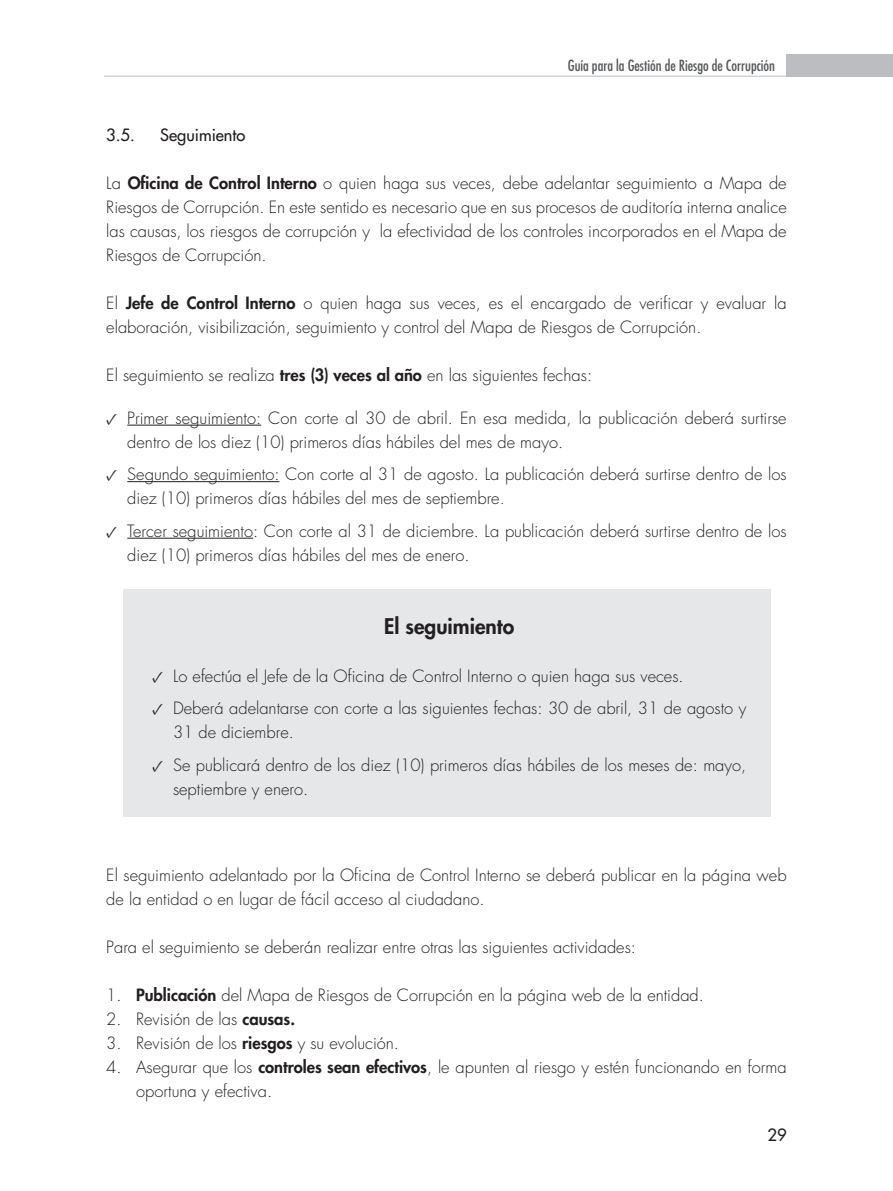
<style>
.page{position:relative;width:893px;height:1191px;background:#fff}
.page>*{position:absolute;margin:0;border:0;box-sizing:border-box;transform-origin:0 0}
.t1{font:800 21px "Futura Std";color:#231f20}
.t2{font:300 16.5px/24px "Futura Std";color:#231f20}
.t3{font:500 16.5px "Futura Std";color:#231f20}
.t4{font:condensed 15px "Futura Std";color:#57585a}
.s1{font-weight:800}
.s2{font-family:"Minion Pro";font-weight:400}
</style>
<div class="page">
<div style="left:787px;top:54px;width:106px;height:23px;background:#bcbdc0"></div>
<hr style="left:104px;top:76px;width:695px;height:1px;background:#bcbdc0">
<hr style="left:127px;top:425px;width:134px;height:1px;background:#231f20">
<hr style="left:127px;top:481px;width:152px;height:1px;background:#231f20">
<hr style="left:127px;top:538px;width:126px;height:1px;background:#231f20">
<div style="left:123px;top:589px;width:647px;height:227px;background:#e6e7e9"></div>
<p class="t4" style="left:568px;top:57px;width:209px">Guía para la Gestión de Riesgo de Corrupción</p>
<p class="t3" style="left:106px;top:125px;width:30px">3.5.</p>
<p class="t3" style="left:160px;top:125px;width:87px">Seguimiento</p>
<p class="t2" style="left:106px;top:172px;width:682px;text-align:justify">La <span class="s1">Oficina de Control Interno</span> o quien haga sus veces, debe adelantar seguimiento a Mapa de Riesgos de Corrupción. En este sentido es necesario que en sus procesos de auditoría interna analice las causas, los riesgos de corrupción y la efectividad de los controles incorporados en el Mapa de Riesgos de Corrupción.</p>
<p class="t2" style="left:106px;top:292px;width:682px">El <span class="s1">Jefe de Control Interno</span> o quien haga sus veces, es el encargado de verificar y evaluar la elaboración, visibilización, seguimiento y control del Mapa de Riesgos de Corrupción.</p>
<p class="t2" style="left:106px;top:364px;width:487px">El seguimiento se realiza <span class="s1">tres (3) veces al año</span> en las siguientes fechas:</p>
<p class="t2" style="left:127px;top:406px;width:661px;text-indent:-21px"><span class="s2">✓</span> Primer seguimiento: Con corte al 30 de abril. En esa medida, la publicación deberá surtirse dentro de los diez (10) primeros días hábiles del mes de mayo.</p>
<p class="t2" style="left:127px;top:462px;width:661px;text-indent:-21px"><span class="s2">✓</span> Segundo seguimiento: Con corte al 31 de agosto. La publicación deberá surtirse dentro de los diez (10) primeros días hábiles del mes de septiembre.</p>
<p class="t2" style="left:127px;top:519px;width:661px;text-indent:-21px"><span class="s2">✓</span> Tercer seguimiento: Con corte al 31 de diciembre. La publicación deberá surtirse dentro de los diez (10) primeros días hábiles del mes de enero.</p>
<p class="t1" style="left:384px;top:612px;width:132px">El seguimiento</p>
<p class="t2" style="left:152px;top:664px;width:533px"><span class="s2">✓</span> Lo efectúa el Jefe de la Oficina de Control Interno o quien haga sus veces.</p>
<p class="t2" style="left:173px;top:696px;width:575px;text-indent:-21px"><span class="s2">✓</span> Deberá adelantarse con corte a las siguientes fechas: 30 de abril, 31 de agosto y<br>31 de diciembre.</p>
<p class="t2" style="left:173px;top:753px;width:575px;text-indent:-21px"><span class="s2">✓</span> Se publicará dentro de los diez (10) primeros días hábiles de los meses de: mayo, septiembre y enero.</p>
<p class="t2" style="left:106px;top:863px;width:682px">El seguimiento adelantado por la Oficina de Control Interno se deberá publicar en la página web de la entidad o en lugar de fácil acceso al ciudadano.</p>
<p class="t2" style="left:106px;top:935px;width:531px">Para el seguimiento se deberán realizar entre otras las siguientes actividades:</p>
<p class="t2" style="left:106px;top:983px;width:599px">1. <span class="s1">Publicación</span> del Mapa de Riesgos de Corrupción en la página web de la entidad.</p>
<p class="t2" style="left:106px;top:1007px;width:190px">2. Revisión de las <span class="s1">causas.</span></p>
<p class="t2" style="left:106px;top:1031px;width:294px">3. Revisión de los <span class="s1">riesgos</span> y su evolución.</p>
<p class="t2" style="left:136px;top:1055px;width:652px;text-indent:-30px">4. Asegurar que los <span class="s1">controles sean efectivos</span>, le apunten al riesgo y estén funcionando en forma oportuna y efectiva.</p>
<p class="t3" style="left:768px;top:1124px;width:21px">29</p>
</div>
